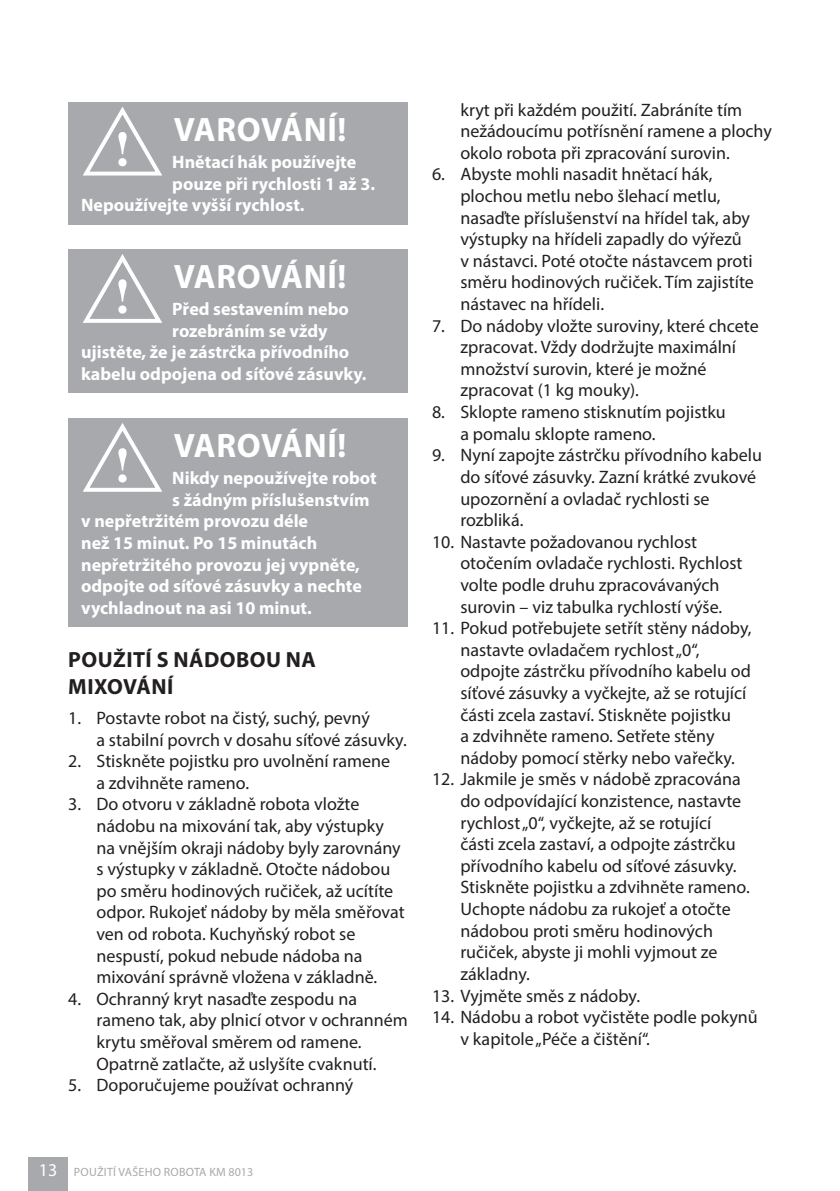
<style>
.page{position:relative;width:840px;height:1191px;background:#fff}
.page>*{position:absolute;margin:0;border:0;box-sizing:border-box;transform-origin:0 0}
.t1{font:700 34px "Myriad Pro";letter-spacing:.015em;color:#fff}
.t2{font:700 22px/26.4px "Myriad Pro";letter-spacing:.02em;color:#231f20}
.t3{font:18px/21.6px "Myriad Pro";color:#231f20}
.t4{font:700 18px "Myriad Pro";color:#fff}
.t5{font:12px "Myriad Pro";letter-spacing:.02em;color:#a7a9ac}
.s1{font-size:18px;color:#fff}
</style>
<div class="page">
<div style="left:28px;top:1157px;width:40px;height:34px;background:#a7a9ac"></div>
<div style="left:68px;top:102px;width:340px;height:122px;background:#a7a9ac"></div>
<svg style="left:83px;top:107px;width:79px;height:69px"></svg>
<div style="left:68px;top:249px;width:340px;height:144px;background:#a7a9ac"></div>
<svg style="left:83px;top:254px;width:79px;height:69px"></svg>
<div style="left:68px;top:418px;width:340px;height:209px;background:#a7a9ac"></div>
<svg style="left:83px;top:423px;width:79px;height:69px"></svg>
<h1 class="t1" style="left:174px;top:109px;width:174px">VAROVÁNÍ!</h1>
<p class="t4" style="left:172px;top:151px;width:185px">Hnětací hák používejte</p>
<p class="t4" style="left:172px;top:173px;width:204px">pouze při rychlosti 1 až 3.</p>
<p class="t4" style="left:81px;top:194px;width:225px">Nepoužívejte vyšší rychlost.</p>
<h1 class="t1" style="left:174px;top:256px;width:174px">VAROVÁNÍ!</h1>
<p class="t4" style="left:172px;top:298px;width:178px">Před sestavením nebo</p>
<p class="t4" style="left:172px;top:320px;width:157px">rozebráním se vždy</p>
<p class="t4" style="left:81px;top:342px;width:269px">ujistěte, že je zástrčka přívodního</p>
<p class="t4" style="left:81px;top:363px;width:287px">kabelu odpojena od síťové zásuvky.</p>
<h1 class="t1" style="left:174px;top:425px;width:174px">VAROVÁNÍ!</h1>
<p class="t4" style="left:172px;top:467px;width:206px">Nikdy nepoužívejte robot</p>
<p class="t4" style="left:172px;top:489px;width:198px">s žádným příslušenstvím</p>
<p class="t4" style="left:81px;top:510px;width:228px">v nepřetržitém provozu déle</p>
<p class="t4" style="left:81px;top:532px;width:237px">než 15 minut. Po 15 minutách</p>
<p class="t4" style="left:81px;top:554px;width:280px">nepřetržitého provozu jej vypněte,</p>
<p class="t4" style="left:81px;top:575px;width:282px">odpojte od síťové zásuvky a nechte</p>
<p class="t4" style="left:81px;top:597px;width:232px">vychladnout na asi 10 minut.</p>
<p class="t2" style="left:68px;top:646px;width:249px">POUŽITÍ S NÁDOBOU NA<br>MIXOVÁNÍ</p>
<p class="t3" style="left:96px;top:709px;width:311px;text-indent:-28px">1. Postavte robot na čistý, suchý, pevný<br>a stabilní povrch v dosahu síťové zásuvky.</p>
<p class="t3" style="left:96px;top:752px;width:295px;text-indent:-28px">2. Stiskněte pojistku pro uvolnění ramene a zdvihněte rameno.</p>
<p class="t3" style="left:96px;top:795px;width:309px;text-indent:-28px">3. Do otvoru v základně robota vložte nádobu na mixování tak, aby výstupky na vnějším okraji nádoby byly zarovnány s výstupky v základně. Otočte nádobou po směru hodinových ručiček, až ucítíte odpor. Rukojeť nádoby by měla směřovat ven od robota. Kuchyňský robot se nespustí, pokud nebude nádoba na mixování správně vložena v základně.</p>
<p class="t3" style="left:96px;top:989px;width:313px;text-indent:-28px">4. Ochranný kryt nasaďte zespodu na rameno tak, aby plnicí otvor v ochranném krytu směřoval směrem od ramene.<br>Opatrně zatlačte, až uslyšíte cvaknutí.</p>
<p class="t3" style="left:68px;top:1076px;width:287px">5. Doporučujeme používat ochranný</p>
<p class="t3" style="left:460px;top:101px;width:313px">kryt při každém použití. Zabráníte tím nežádoucímu potřísnění ramene a plochy okolo robota při zpracování surovin.</p>
<p class="t3" style="left:460px;top:165px;width:295px;text-indent:-28px">6. Abyste mohli nasadit hnětací hák, plochou metlu nebo šlehací metlu, nasaďte příslušenství na hřídel tak, aby výstupky na hřídeli zapadly do výřezů v nástavci. Poté otočte nástavcem proti směru hodinových ručiček. Tím zajistíte nástavec na hřídeli.</p>
<p class="t3" style="left:460px;top:317px;width:300px;text-indent:-28px">7. Do nádoby vložte suroviny, které chcete zpracovat. Vždy dodržujte maximální množství surovin, které je možné zpracovat (1 kg mouky).</p>
<p class="t3" style="left:460px;top:403px;width:267px;text-indent:-28px">8. Sklopte rameno stisknutím pojistku a pomalu sklopte rameno.</p>
<p class="t3" style="left:460px;top:446px;width:303px;text-indent:-28px">9. Nyní zapojte zástrčku přívodního kabelu do síťové zásuvky. Zazní krátké zvukové upozornění a ovladač rychlosti se rozbliká.</p>
<p class="t3" style="left:460px;top:533px;width:283px;text-indent:-28px">10. Nastavte požadovanou rychlost otočením ovladače rychlosti. Rychlost volte podle druhu zpracovávaných surovin – viz tabulka rychlostí výše.</p>
<p class="t3" style="left:460px;top:619px;width:292px;text-indent:-28px">11. Pokud potřebujete setřít stěny nádoby, nastavte ovladačem rychlost „0“, odpojte zástrčku přívodního kabelu od síťové zásuvky a vyčkejte, až se rotující části zcela zastaví. Stiskněte pojistku<br>a zdvihněte rameno. Setřete stěny nádoby pomocí stěrky nebo vařečky.</p>
<p class="t3" style="left:460px;top:770px;width:291px;text-indent:-28px">12. Jakmile je směs v nádobě zpracována do odpovídající konzistence, nastavte rychlost „0“, vyčkejte, až se rotující části zcela zastaví, a odpojte zástrčku přívodního kabelu od síťové zásuvky.<br>Stiskněte pojistku a zdvihněte rameno.<br>Uchopte nádobu za rukojeť a otočte nádobou proti směru hodinových ručiček, abyste ji mohli vyjmout ze základny.</p>
<p class="t3" style="left:432px;top:986px;width:209px">13. Vyjměte směs z nádoby.</p>
<p class="t3" style="left:460px;top:1008px;width:299px;text-indent:-28px">14. Nádobu a robot vyčistěte podle pokynů v kapitole „Péče a čištění“.</p>
<p class="t5" style="left:39px;top:1167px;width:215px"><span class="s1">13</span> POUŽITÍ VAŠEHO ROBOTA KM 8013</p>
</div>
